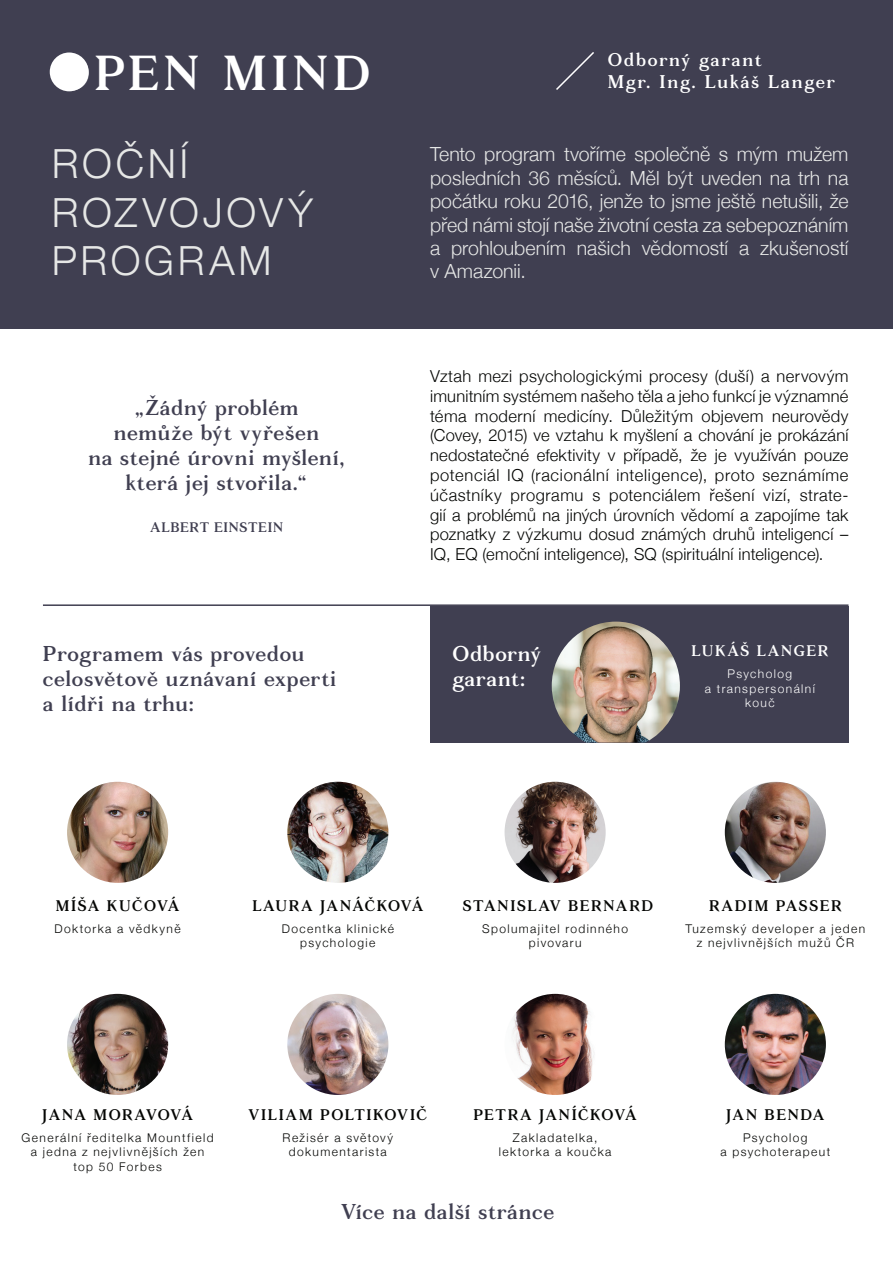
<style>
.page{position:relative;width:893px;height:1263px;background:#fff}
.page>*{position:absolute;margin:0;border:0;box-sizing:border-box;transform-origin:0 0}
.t1{font:600 48px "Fortescue Pro";letter-spacing:.095em;color:#fff}
.t2{font:300 40.2px/48.2px "Helvetica Neue";letter-spacing:.09em;color:#e6e7e6}
.t3{font:600 21px/25.2px "Fortescue Pro";letter-spacing:.03em;color:#403f51}
.t4{font:600 21px/25.2px "Fortescue Pro";letter-spacing:.035em;color:#fff}
.t5{font:300 19.5px/23.4px "Helvetica Neue";color:#e6e7e6;text-align:justify}
.t6{font:600 18px/21.6px "Fortescue Pro";letter-spacing:.095em;color:#fff}
.t7{font:300 16.5px/19.8px "Helvetica Neue";letter-spacing:.015em;color:#040503;text-align:justify}
.t8{font:600 15px "Fortescue Pro";letter-spacing:.095em;color:#040503}
.t9{font:600 15px "Fortescue Pro";letter-spacing:.1em;color:#fff}
.t10{font:600 13.5px "Fortescue Pro";letter-spacing:.05em;color:#403f51}
.t11{font:300 12px/14.4px "Helvetica Neue";letter-spacing:.115em;color:#040503;text-align:center}
.t12{font:300 12px/14.4px "Helvetica Neue";letter-spacing:.115em;color:#fff;text-align:center}
</style>
<div class="page">
<hr style="left:43px;top:604px;width:805px;height:2px;background:#403f51">
<div style="left:0;top:0;width:893px;height:328px;background:#403f51"></div>
<div style="left:430px;top:606px;width:418px;height:136px;background:#403f51"></div>
<img style="left:552px;top:622px;width:128px;height:120px">
<img style="left:67px;top:782px;width:101px;height:101px;border-radius:51px">
<img style="left:287px;top:782px;width:101px;height:101px;border-radius:51px">
<img style="left:67px;top:994px;width:101px;height:101px;border-radius:51px">
<img style="left:505px;top:782px;width:101px;height:101px;border-radius:51px">
<img style="left:505px;top:994px;width:101px;height:101px;border-radius:51px">
<img style="left:287px;top:994px;width:101px;height:101px;border-radius:51px">
<img style="left:725px;top:782px;width:101px;height:101px;border-radius:51px">
<img style="left:725px;top:994px;width:101px;height:101px;border-radius:51px">
<div style="left:50px;top:52px;width:39px;height:39px;background:#fff;border-radius:50%"></div>
<svg style="left:556px;top:52px;width:38px;height:38px"></svg>
<p class="t1" style="left:52px;top:39px;width:320px">OPEN MIND</p>
<p class="t2" style="left:52px;top:137px;width:263px">ROČNÍ<br>ROZVOJOVÝ<br>PROGRAM</p>
<p class="t3" style="left:89px;top:395px;width:258px;text-align:center">„Žádný problém<br>nemůže být vyřešen<br>na stejné úrovni myšlení, která jej stvořila.“</p>
<p class="t10" style="left:150px;top:517px;width:134px">ALBERT EINSTEIN</p>
<p class="t6" style="left:608px;top:49px;width:229px">Odborný garant<br>Mgr. Ing. Lukáš Langer</p>
<p class="t5" style="left:430px;top:141px;width:420px">Tento program tvoříme společně s mým mužem posledních 36 měsíců. Měl být uveden na trh na počátku roku 2016, jenže to jsme ještě netušili, že před námi stojí naše životní cesta za sebepoznáním a prohloubením našich vědomostí a zkušeností v Amazonii.</p>
<p class="t7" style="left:430px;top:365px;width:420px">Vztah mezi psychologickými procesy (duší) a nervovým imunitním systémem našeho těla a jeho funkcí je významné téma moderní medicíny. Důležitým objevem neurovědy (Covey, 2015) ve vztahu k myšlení a chování je prokázání nedostatečné efektivity v případě, že je využíván pouze potenciál IQ (racionální inteligence), proto seznámíme účastníky programu s potenciálem řešení vizí, strate&shy;gií a problémů na jiných úrovních vědomí a zapojíme tak poznatky z výzkumu dosud známých druhů inteligencí – IQ, EQ (emoční inteligence), SQ (spirituální inteligence).</p>
<p class="t3" style="left:43px;top:641px;width:295px">Programem vás provedou celosvětově uznávaní experti a lídři na trhu:</p>
<p class="t4" style="left:452px;top:641px;width:90px">Odborný garant:</p>
<p class="t9" style="left:692px;top:640px;width:138px">LUKÁŠ LANGER</p>
<p class="t12" style="left:705px;top:666px;width:111px">Psycholog<br>a transpersonální kouč</p>
<p class="t8" style="left:56px;top:895px;width:125px">MÍŠA KUČOVÁ</p>
<p class="t11" style="left:55px;top:920px;width:128px">Doktorka a vědkyně</p>
<p class="t8" style="left:252px;top:895px;width:172px">LAURA JANÁČKOVÁ</p>
<p class="t11" style="left:282px;top:920px;width:114px">Docentka klinické psychologie</p>
<p class="t8" style="left:463px;top:895px;width:192px">STANISLAV BERNARD</p>
<p class="t11" style="left:482px;top:920px;width:148px">Spolumajitel rodinného pivovaru</p>
<p class="t8" style="left:709px;top:895px;width:134px">RADIM PASSER</p>
<p class="t11" style="left:685px;top:920px;width:181px">Tuzemský developer a jeden z nejvlivnějších mužů ČR</p>
<p class="t8" style="left:42px;top:1104px;width:152px">JANA MORAVOVÁ</p>
<p class="t11" style="left:22px;top:1129px;width:193px">Generální ředitelka Mountfield a jedna z nejvlivnějších žen top 50 Forbes</p>
<p class="t8" style="left:248px;top:1104px;width:180px">VILIAM POLTIKOVIČ</p>
<p class="t11" style="left:283px;top:1129px;width:112px">Režisér a světový dokumentarista</p>
<p class="t8" style="left:473px;top:1104px;width:165px">PETRA JANÍČKOVÁ</p>
<p class="t11" style="left:499px;top:1129px;width:114px">Zakladatelka, lektorka a koučka</p>
<p class="t3" style="left:341px;top:1199px;width:215px">Více na další stránce</p>
<p class="t8" style="left:726px;top:1104px;width:100px">JAN BENDA</p>
<p class="t11" style="left:743px;top:1129px;width:66px">Psycholog</p>
<p class="t11" style="left:720px;top:1144px;width:111px">a psychoterapeut</p>
</div>
